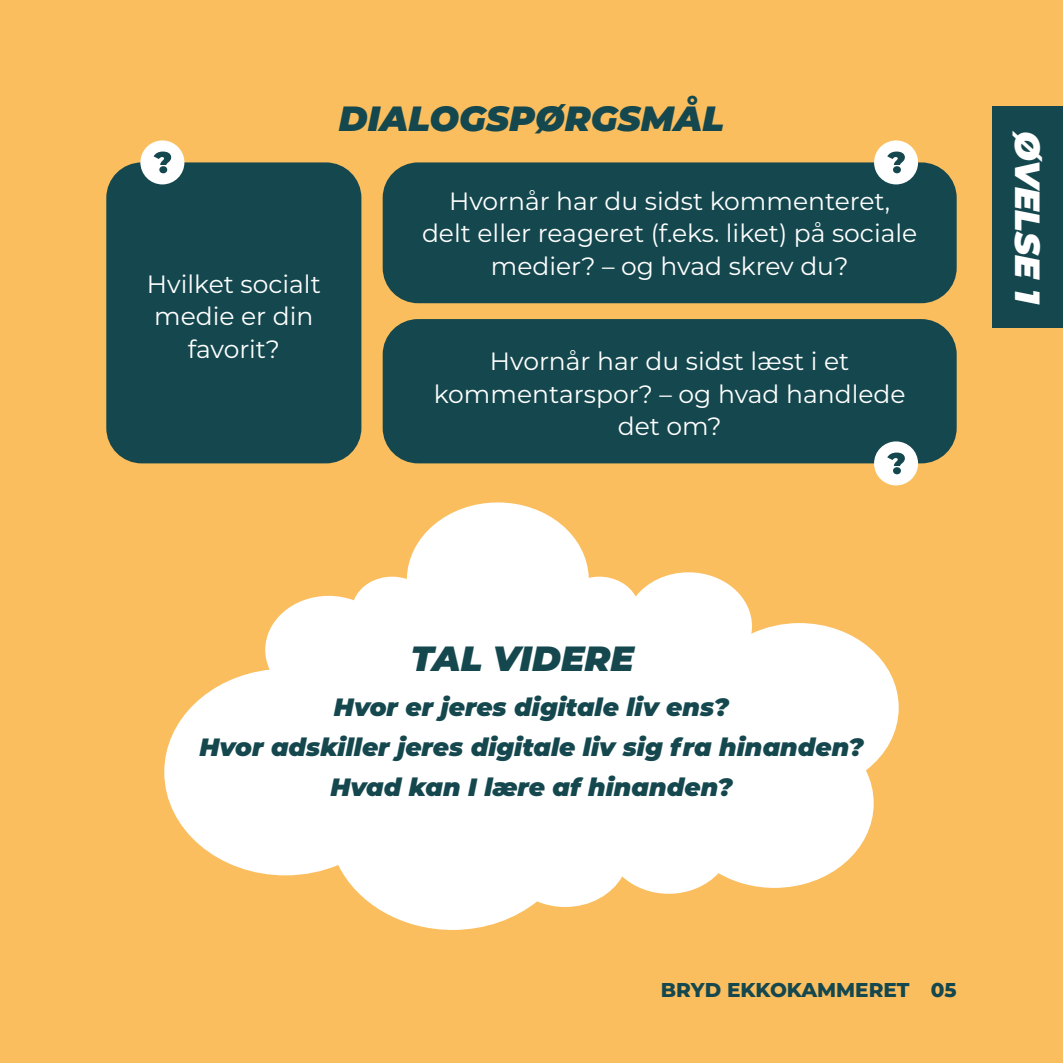
<style>
.page{position:relative;width:1063px;height:1063px;background:#fbbe5e}
.page>*{position:absolute;margin:0;border:0;box-sizing:border-box;transform-origin:0 0}
.t1{font:italic 900 35px "Montserrat";color:#15484e}
.t2{font:italic 900 35px "Montserrat";color:#fff}
.t3{font:25px/32.5px "Montserrat";color:#fff;text-align:center}
.t4{font:italic 900 25px/39.5px "Montserrat";color:#15484e;text-align:center}
.t5{font:800 20px "Montserrat";color:#15484e}
</style>
<div class="page">
<svg style="left:164px;top:502px;width:735px;height:428px;fill:#fff"></svg>
<div style="left:383px;top:162px;width:574px;height:141px;background:#15484e;border-radius:35px"></div>
<div style="left:383px;top:319px;width:574px;height:144px;background:#15484e;border-radius:35px"></div>
<div style="left:106px;top:162px;width:255px;height:301px;background:#15484e;border-radius:35px"></div>
<div style="left:992px;top:106px;width:71px;height:222px;background:#15484e"></div>
<div style="left:874px;top:140px;width:44px;height:44px;background:#fff;border-radius:50%"></div>
<div style="left:874px;top:441px;width:44px;height:44px;background:#fff;border-radius:50%"></div>
<div style="left:140px;top:140px;width:44px;height:44px;background:#fff;border-radius:50%"></div>
<svg style="left:154px;top:152px;width:17px;height:21px"></svg>
<svg style="left:887px;top:152px;width:18px;height:21px"></svg>
<svg style="left:887px;top:453px;width:18px;height:21px"></svg>
<h1 class="t1" style="left:339px;top:93px;width:387px">DIALOGSPØRGSMÅL</h1>
<p class="t3" style="left:147px;top:267px;width:175px">Hvilket socialt medie er din favorit?</p>
<p class="t3" style="left:422px;top:184px;width:497px">Hvornår har du sidst kommenteret, delt eller reageret (f.eks. liket) på sociale medier? – og hvad skrev du?</p>
<p class="t3" style="left:434px;top:344px;width:473px">Hvornår har du sidst læst i et kommentarspor? – og hvad handlede det om?</p>
<h1 class="t2" style="left:1054px;top:131px;width:175px;rotate:90deg">ØVELSE 1</h1>
<h1 class="t1" style="left:411px;top:632px;width:225px">TAL VIDERE</h1>
<p class="t4" style="left:199px;top:686px;width:666px">Hvor er jeres digitale liv ens?<br>Hvor adskiller jeres digitale liv sig fra hinanden?<br>Hvad kan I lære af hinanden?</p>
<p class="t5" style="left:661px;top:976px;width:297px">BRYD EKKOKAMMERET 05</p>
</div>
